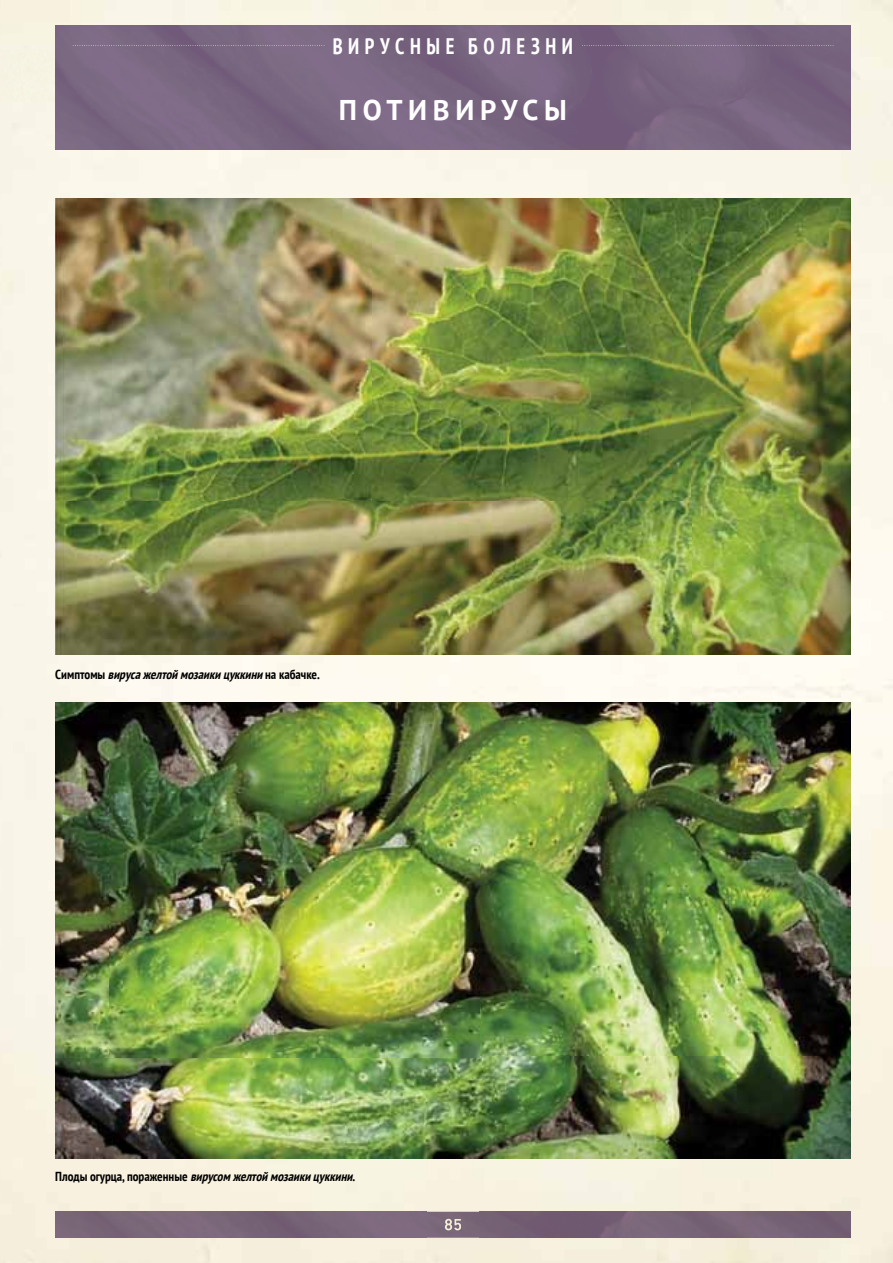
<style>
.page{position:relative;width:893px;height:1263px;background:#fff}
.page>*{position:absolute;margin:0;border:0;box-sizing:border-box;transform-origin:0 0}
.t1{font:700 28.5px "PT Sans";letter-spacing:.2em;color:#fff}
.t2{font:700 condensed 22.5px "PT Sans";letter-spacing:.28em;color:#fff;scale:.9 1}
.t3{font:italic 700 condensed 13.05px "PT Sans";letter-spacing:-.005em;color:#000}
.s1{font-style:normal}
</style>
<div class="page">
<img style="left:841px;top:0;width:52px;height:1263px">
<div style="left:0;top:0;width:841px;height:50px;background:#f8f4e1"></div>
<div style="left:0;top:606px;width:841px;height:101px;background:#fefaf0"></div>
<div style="left:0;top:1112px;width:841px;height:151px;background:#f7f1df"></div>
<img style="left:55px;top:1212px;width:795px;height:25px">
<img style="left:445px;top:1219px;width:16px;height:11px">
<img style="left:55px;top:198px;width:795px;height:456px">
<img style="left:55px;top:702px;width:795px;height:456px">
<img style="left:55px;top:26px;width:795px;height:124px">
<svg style="left:73px;top:45px;width:251px;height:1px"></svg>
<svg style="left:582px;top:45px;width:251px;height:1px"></svg>
<p class="t2" style="left:333px;top:31px;width:268px">ВИРУСНЫЕ БОЛЕЗНИ</p>
<p class="t1" style="left:339px;top:91px;width:230px">ПОТИВИРУСЫ</p>
<p class="t3" style="left:55px;top:665px;width:266px"><span class="s1">С и м п т о м ы</span> вирусажелтоймозаикицуккини<span class="s1">н а к а б а ч к е .</span></p>
<p class="t3" style="left:55px;top:1167px;width:302px"><span class="s1">П л о д ы о гу р ц а , п о р а ж е н н ы е</span> вирусом желтоймозаикицуккини<span class="s1">.</span></p>
</div>
